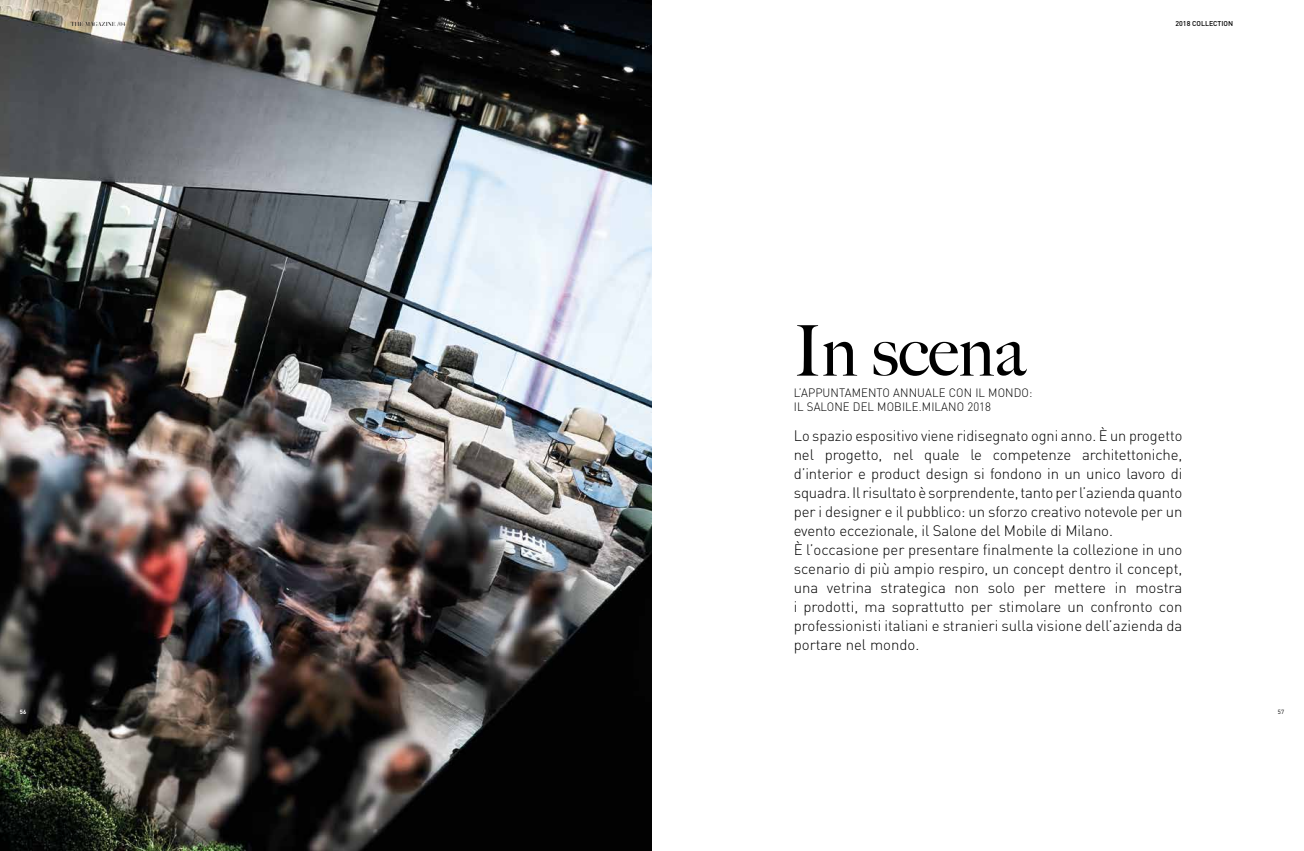
<style>
.page{position:relative;width:1304px;height:851px;background:#fff}
.page>*{position:absolute;margin:0;border:0;box-sizing:border-box;transform-origin:0 0}
.t1{font:500 70px "Big Caslon";letter-spacing:-.005em;color:#000}
.t2{font:300 15px/19px "DIN";letter-spacing:-.01em;color:#000}
.t3{font:300 12px/14px "DIN";letter-spacing:.01em;color:#000;scale:.95 1}
.t4{font:500 7px "DIN";color:#000}
.t5{font:6px "Thin Man Giambattista";color:#000}
.t6{font:700 6px "DIN";color:#fff}
.t7{font:6px "DIN";color:#000}
.s1{font-size:6.2px}
</style>
<div class="page">
<img style="left:0;top:0;width:652px;height:850px">
<p class="t5" style="left:71px;top:20px;width:56px">THE MAGAZINE <span class="s1">/04</span></p>
<h1 class="t1" style="left:794px;top:310px;width:233px">In scena</h1>
<p class="t3" style="left:794px;top:385px;width:253px">L’APPUNTAMENTO ANNUALE CON IL MONDO:<br>IL SALONE DEL MOBILE.MILANO 2018</p>
<p class="t4" style="left:1175px;top:19px;width:59px">2018 COLLECTION</p>
<p class="t2" style="left:794px;top:425px;width:390px">Lo spazio espositivo viene ridisegnato ogni anno. È un progetto nel progetto, nel quale le competenze architettoniche, d’interior e product design si fondono in un unico lavoro di squadra. Il risultato è sorprendente, tanto per l’azienda quanto per i designer e il pubblico: un sforzo creativo notevole per un evento eccezionale, il Salone del Mobile di Milano.<br>È l’occasione per presentare finalmente la collezione in uno scenario di più ampio respiro, un concept dentro il concept, una vetrina strategica non solo per mettere in mostra i prodotti, ma soprattutto per stimolare un confronto con professionisti italiani e stranieri sulla visione dell’azienda da portare nel mondo.</p>
<p class="t6" style="left:20px;top:708px;width:8px">56</p>
<p class="t7" style="left:1278px;top:708px;width:8px">57</p>
</div>
